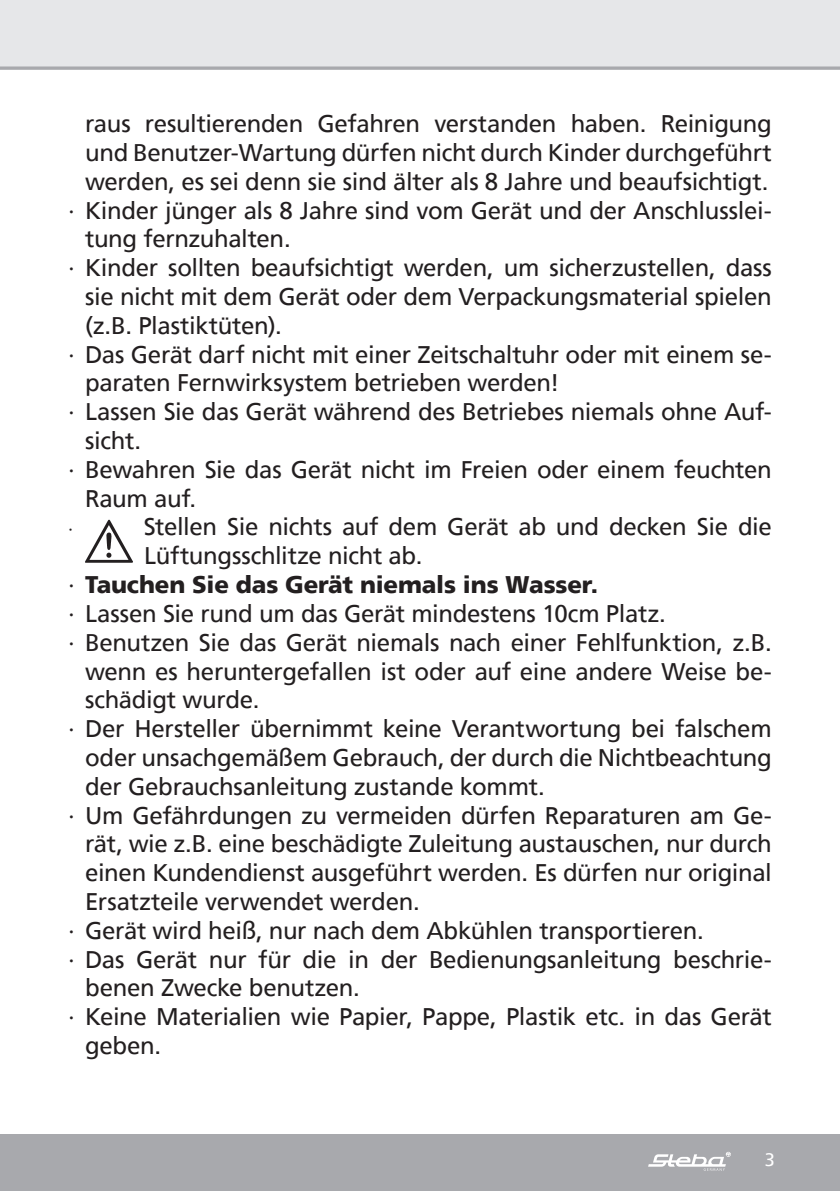
<style>
.page{position:relative;width:840px;height:1191px;background:#fff}
.page>*{position:absolute;margin:0;border:0;box-sizing:border-box;transform-origin:0 0}
.t1{font:24px "Frutiger";letter-spacing:-.015em;color:#231f20}
.t2{font:900 24px "Frutiger";letter-spacing:-.01em;color:#231f20}
.t3{font:18px "Frutiger";color:#fff}
.t4{font:18px "Frutiger";color:#231f20}
.s1{font-weight:400}
</style>
<div class="page">
<div style="left:0;top:0;width:839px;height:68px;background:#e6e7e9"></div>
<div style="left:0;top:1134px;width:839px;height:57px;background:#a8a9ad"></div>
<svg style="left:648px;top:1151px;width:82px;height:19px"></svg>
<svg style="left:0;top:66px;width:839px;height:4px;background:#b3b4b8"></svg>
<img style="left:85px;top:520px;width:48px;height:43px">
<p class="t1" style="left:85px;top:110px;width:687px">raus resultierenden Gefahren verstanden haben. Reinigung</p>
<p class="t1" style="left:85px;top:138px;width:688px">und Benutzer-Wartung dürfen nicht durch Kinder durchgeführt</p>
<p class="t1" style="left:85px;top:167px;width:684px">werden, es sei denn sie sind älter als 8 Jahre und beaufsichtigt.</p>
<p class="t1" style="left:68px;top:196px;width:705px">∙ Kinder jünger als 8 Jahre sind vom Gerät und der Anschlusslei-</p>
<p class="t1" style="left:85px;top:225px;width:207px">tung fernzuhalten.</p>
<p class="t1" style="left:68px;top:254px;width:705px">∙ Kinder sollten beaufsichtigt werden, um sicherzustellen, dass</p>
<p class="t1" style="left:85px;top:282px;width:687px">sie nicht mit dem Gerät oder dem Verpackungsmaterial spielen</p>
<p class="t1" style="left:85px;top:311px;width:198px">(z.B. Plastiktüten).</p>
<p class="t1" style="left:68px;top:340px;width:705px">∙ Das Gerät darf nicht mit einer Zeitschaltuhr oder mit einem se-</p>
<p class="t1" style="left:85px;top:369px;width:475px">paraten Fernwirksystem betrieben werden!</p>
<p class="t1" style="left:68px;top:398px;width:705px">∙ Lassen Sie das Gerät während des Betriebes niemals ohne Auf-</p>
<p class="t1" style="left:85px;top:426px;width:58px">sicht.</p>
<p class="t1" style="left:68px;top:455px;width:705px">∙ Bewahren Sie das Gerät nicht im Freien oder einem feuchten</p>
<p class="t1" style="left:85px;top:484px;width:113px">Raum auf.</p>
<p class="t4" style="left:68px;top:518px;width:7px">∙</p>
<p class="t1" style="left:144px;top:513px;width:629px">Stellen Sie nichts auf dem Gerät ab und decken Sie die</p>
<p class="t1" style="left:144px;top:542px;width:279px">Lüftungsschlitze nicht ab.</p>
<p class="t2" style="left:68px;top:570px;width:531px"><span class="s1">∙</span> Tauchen Sie das Gerät niemals ins Wasser.</p>
<p class="t1" style="left:68px;top:599px;width:599px">∙ Lassen Sie rund um das Gerät mindestens 10cm Platz.</p>
<p class="t1" style="left:68px;top:628px;width:705px">∙ Benutzen Sie das Gerät niemals nach einer Fehlfunktion, z.B.</p>
<p class="t1" style="left:85px;top:657px;width:687px">wenn es heruntergefallen ist oder auf eine andere Weise be-</p>
<p class="t1" style="left:85px;top:686px;width:176px">schädigt wurde.</p>
<p class="t1" style="left:68px;top:714px;width:704px">∙ Der Hersteller übernimmt keine Verantwortung bei falschem</p>
<p class="t1" style="left:85px;top:743px;width:688px">oder unsachgemäßem Gebrauch, der durch die Nichtbeachtung</p>
<p class="t1" style="left:85px;top:772px;width:461px">der Gebrauchsanleitung zustande kommt.</p>
<p class="t1" style="left:68px;top:801px;width:705px">∙ Um Gefährdungen zu vermeiden dürfen Reparaturen am Ge-</p>
<p class="t1" style="left:85px;top:830px;width:687px">rät, wie z.B. eine beschädigte Zuleitung austauschen, nur durch</p>
<p class="t1" style="left:85px;top:858px;width:687px">einen Kundendienst ausgeführt werden. Es dürfen nur original</p>
<p class="t1" style="left:85px;top:887px;width:336px">Ersatzteile verwendet werden.</p>
<p class="t1" style="left:68px;top:916px;width:636px">∙ Gerät wird heiß, nur nach dem Abkühlen transportieren.</p>
<p class="t1" style="left:68px;top:945px;width:705px">∙ Das Gerät nur für die in der Bedienungsanleitung beschrie-</p>
<p class="t1" style="left:85px;top:974px;width:276px">benen Zwecke benutzen.</p>
<p class="t1" style="left:68px;top:1002px;width:704px">∙ Keine Materialien wie Papier, Pappe, Plastik etc. in das Gerät</p>
<p class="t1" style="left:85px;top:1031px;width:77px">geben.</p>
<p class="t3" style="left:764px;top:1149px;width:12px">3</p>
</div>
